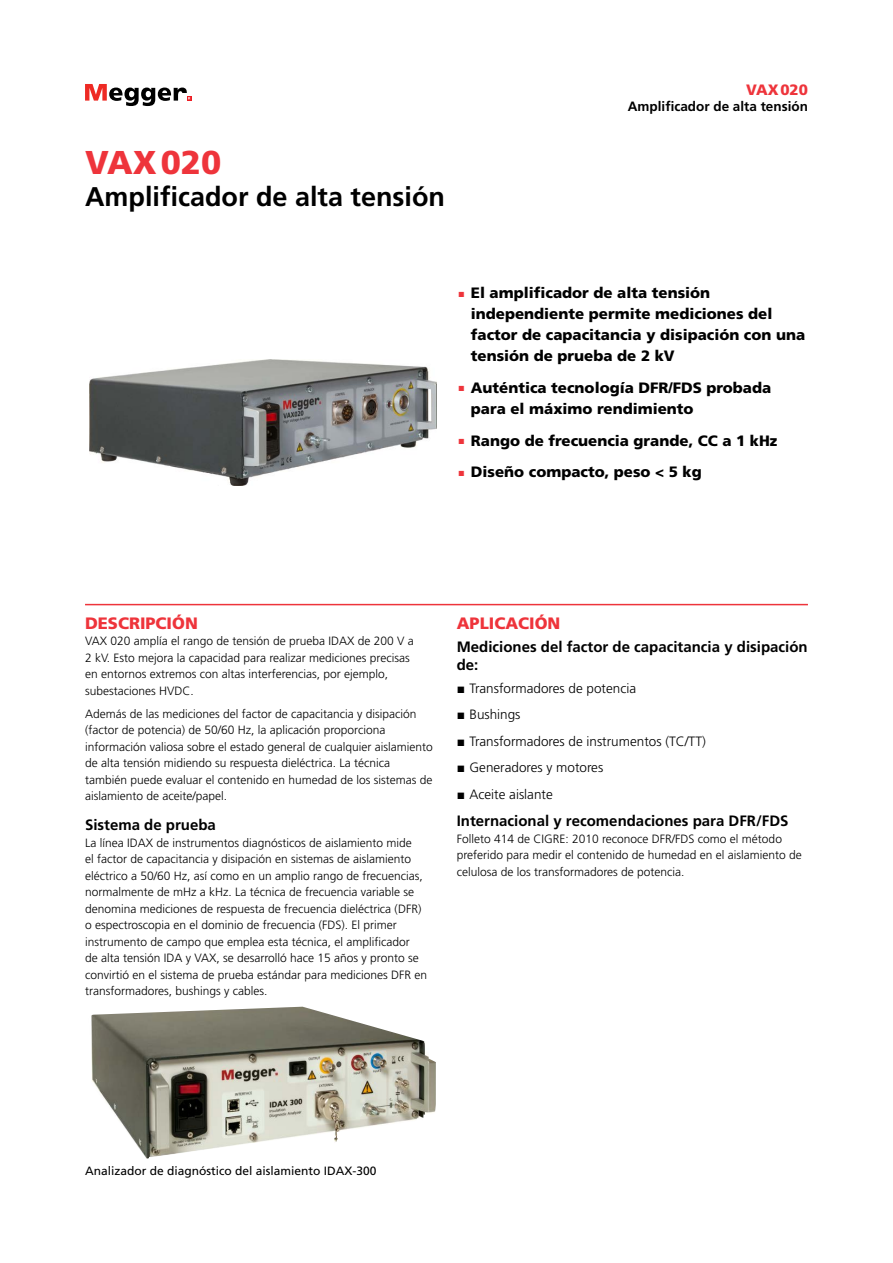
<style>
.page{position:relative;width:893px;height:1263px;background:#fff}
.page>*{position:absolute;margin:0;border:0;box-sizing:border-box;transform-origin:0 0}
.t1{font:900 33px "Frutiger LT Std";color:#ee343b}
.t2{font:700 27px "Frutiger LT Std";color:#000}
.t3{font:900 16.5px "Frutiger LT Std";color:#ee343b}
.t4{font:900 15px/21px "Frutiger LT Std";color:#000}
.t5{font:700 15px/18px "Frutiger LT Std";color:#000}
.t6{font:900 15px "Frutiger LT Std";color:#ee343b}
.t7{font:300 13.5px "Frutiger LT Std";color:#000}
.t8{font:700 13.5px "Frutiger LT Std";color:#000}
.t9{font:300 12px/16.5px "Frutiger LT Std";color:#000}
.t10{font:12px "Frutiger LT Std";color:#000}
.s1{color:#ee343b}
</style>
<div class="page">
<svg style="left:85px;top:84px;width:106px;height:22px"></svg>
<hr style="left:85px;top:604px;width:723px;height:1px;background:#ee343b">
<img style="left:89px;top:359px;width:347px;height:126px">
<img style="left:91px;top:1007px;width:345px;height:152px">
<h1 class="t1" style="left:85px;top:142px;width:138px">VAX020</h1>
<h2 class="t2" style="left:85px;top:181px;width:362px">Amplificador de alta tensión</h2>
<p class="t6" style="left:746px;top:81px;width:63px">VAX020</p>
<p class="t8" style="left:628px;top:99px;width:182px">Amplificador de alta tensión</p>
<p class="t4" style="left:471px;top:282px;width:336px;text-indent:-13px"><span class="s1">▪</span> El amplificador de alta tensión independiente permite mediciones del factor de capacitancia y disipación con una tensión de prueba de 2 kV</p>
<p class="t4" style="left:471px;top:377px;width:302px;text-indent:-13px"><span class="s1">▪</span> Auténtica tecnología DFR/FDS probada para el máximo rendimiento</p>
<p class="t4" style="left:458px;top:430px;width:321px"><span class="s1">▪</span> Rango de frecuencia grande, CC a 1 kHz</p>
<p class="t4" style="left:458px;top:461px;width:245px"><span class="s1">▪</span> Diseño compacto, peso &lt; 5 kg</p>
<h3 class="t3" style="left:85px;top:613px;width:114px">DESCRIPCIÓN</h3>
<p class="t9" style="left:85px;top:633px;width:330px">VAX 020 amplía el rango de tensión de prueba IDAX de 200 V a 2 kV. Esto mejora la capacidad para realizar mediciones precisas en entornos extremos con altas interferencias, por ejemplo, subestaciones HVDC.</p>
<p class="t9" style="left:85px;top:706px;width:349px">Además de las mediciones del factor de capacitancia y disipación (factor de potencia) de 50/60 Hz, la aplicación proporciona información valiosa sobre el estado general de cualquier aislamiento de alta tensión midiendo su respuesta dieléctrica. La técnica también puede evaluar el contenido en humedad de los sistemas de aislamiento de aceite/papel.</p>
<p class="t5" style="left:85px;top:816px;width:132px">Sistema de prueba</p>
<p class="t9" style="left:85px;top:834px;width:344px">La línea IDAX de instrumentos diagnósticos de aislamiento mide<br>el factor de capacitancia y disipación en sistemas de aislamiento eléctrico a 50/60 Hz, así como en un amplio rango de frecuencias, normalmente de mHz a kHz. La técnica de frecuencia variable se denomina mediciones de respuesta de frecuencia dieléctrica (DFR) o espectroscopia en el dominio de frecuencia (FDS). El primer instrumento de campo que emplea esta técnica, el amplificador<br>de alta tensión IDA y VAX, se desarrolló hace 15 años y pronto se convirtió en el sistema de prueba estándar para mediciones DFR en transformadores, bushings y cables.</p>
<h3 class="t3" style="left:457px;top:613px;width:105px">APLICACIÓN</h3>
<p class="t5" style="left:457px;top:638px;width:352px">Mediciones del factor de capacitancia y disipación de:</p>
<p class="t7" style="left:457px;top:680px;width:181px">▪ Transformadores de potencia</p>
<p class="t7" style="left:457px;top:707px;width:65px">▪ Bushings</p>
<p class="t7" style="left:457px;top:733px;width:251px">▪ Transformadores de instrumentos (TC/TT)</p>
<p class="t7" style="left:457px;top:760px;width:148px">▪ Generadores y motores</p>
<p class="t7" style="left:457px;top:786px;width:97px">▪ Aceite aislante</p>
<p class="t5" style="left:457px;top:812px;width:333px">Internacional y recomendaciones para DFR/FDS</p>
<p class="t9" style="left:457px;top:831px;width:347px">Folleto 414 de CIGRE: 2010 reconoce DFR/FDS como el método preferido para medir el contenido de humedad en el aislamiento de celulosa de los transformadores de potencia.</p>
<p class="t10" style="left:85px;top:1163px;width:293px">Analizador de diagnóstico del aislamiento IDAX-300</p>
</div>
